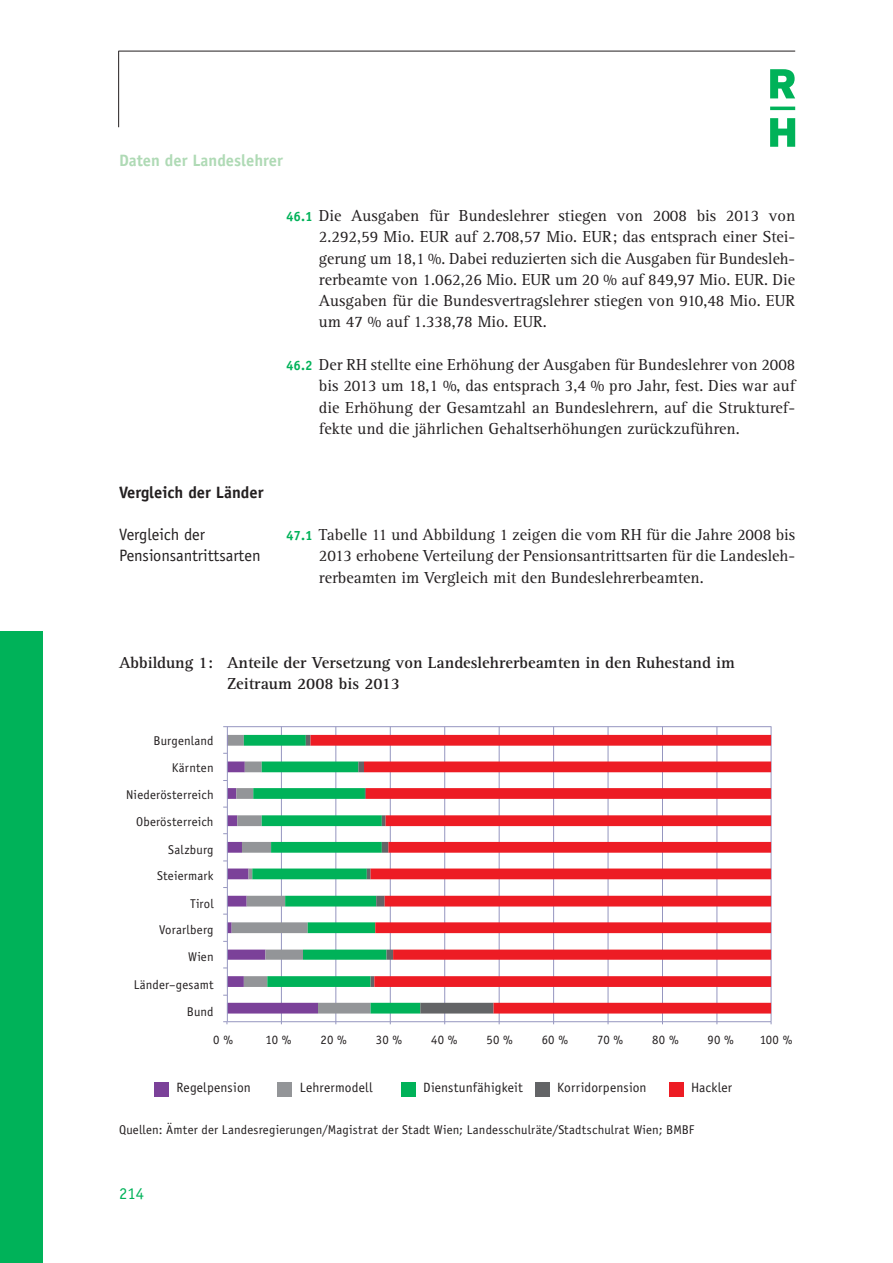
<style>
.page{position:relative;width:893px;height:1263px;background:#fff}
.page>*{position:absolute;margin:0;border:0;box-sizing:border-box;transform-origin:0 0}
.t1{font:16.5px/21.3px "Rotis Serif";color:#231f20;text-align:justify}
.t2{font:700 16.5px/21.3px "Rotis Serif";color:#231f20}
.t3{font:16.5px/21.3px "Officina Sans";color:#231f20}
.t4{font:700 16.5px "Officina Sans";color:#afdab5}
.t5{font:700 16.5px "Officina Sans";color:#231f20}
.t6{font:16.5px "Officina Sans";color:#00b259}
.t7{font:13.5px "Officina Sans";letter-spacing:.01em;color:#231f20}
.t8{font:12.75px "Officina Sans";letter-spacing:.015em;color:#231f20}
.s1{font-family:"Officina Sans";font-weight:700;font-size:13.5px;color:#00b259}
</style>
<div class="page">
<hr style="left:119px;top:51px;width:676px;height:1px;background:#231f20">
<hr style="left:118px;top:51px;width:1px;height:76px;background:#231f20">
<svg style="left:770px;top:69px;width:25px;height:78px"></svg>
<div style="left:0;top:631px;width:42px;height:632px;background:#00b259"></div>
<div style="left:154px;top:1082px;width:15px;height:15px;background:#7b4199"></div>
<div style="left:277px;top:1082px;width:15px;height:15px;background:#939598"></div>
<div style="left:401px;top:1082px;width:15px;height:15px;background:#00b259"></div>
<div style="left:535px;top:1082px;width:15px;height:15px;background:#636466"></div>
<div style="left:669px;top:1082px;width:14px;height:15px;background:#ed1c24"></div>
<hr style="left:771px;top:727px;width:1px;height:295px;background:#9596c0">
<hr style="left:717px;top:727px;width:1px;height:295px;background:#9596c0">
<hr style="left:662px;top:727px;width:1px;height:295px;background:#9596c0">
<hr style="left:608px;top:727px;width:1px;height:295px;background:#9596c0">
<hr style="left:553px;top:727px;width:1px;height:295px;background:#9596c0">
<hr style="left:499px;top:727px;width:1px;height:295px;background:#9596c0">
<hr style="left:444px;top:727px;width:1px;height:295px;background:#9596c0">
<hr style="left:390px;top:727px;width:1px;height:295px;background:#9596c0">
<hr style="left:336px;top:727px;width:1px;height:295px;background:#9596c0">
<hr style="left:281px;top:727px;width:1px;height:295px;background:#9596c0">
<svg style="left:371px;top:735px;width:400px;height:279px"></svg>
<hr style="left:227px;top:1021px;width:544px;height:1px;background:#9596c0">
<hr style="left:227px;top:727px;width:1px;height:295px;background:#9596c0">
<hr style="left:223px;top:726px;width:548px;height:1px;background:#9596c0">
<svg style="left:223px;top:735px;width:148px;height:279px"></svg>
<svg style="left:223px;top:1021px;width:5px;height:3px"></svg>
<p class="t4" style="left:119px;top:154px;width:165px">Daten der Landeslehrer</p>
<p class="t5" style="left:119px;top:486px;width:146px">Vergleich der Länder</p>
<p class="t3" style="left:119px;top:525px;width:143px">Vergleich der<br>Pensionsantrittsarten</p>
<p class="t1" style="left:319px;top:207px;width:478px;text-indent:-33px"><span class="s1">46.1</span> Die Ausgaben für Bundeslehrer stiegen von 2008 bis 2013 von 2.292,59 Mio. EUR auf 2.708,57 Mio. EUR; das entsprach einer Stei&shy;gerung um 18,1 %. Dabei reduzierten sich die Ausgaben für Bundesleh&shy;rerbeamte von 1.062,26 Mio. EUR um 20 % auf 849,97 Mio. EUR. Die Ausgaben für die Bundesvertragslehrer stiegen von 910,48 Mio. EUR um 47 % auf 1.338,78 Mio. EUR.</p>
<p class="t1" style="left:319px;top:355px;width:478px;text-indent:-33px"><span class="s1">46.2</span> Der RH stellte eine Erhöhung der Ausgaben für Bundeslehrer von 2008 bis 2013 um 18,1 %, das entsprach 3,4 % pro Jahr, fest. Dies war auf die Erhöhung der Gesamtzahl an Bundeslehrern, auf die Strukturef&shy;fekte und die jährlichen Gehaltserhöhungen zurückzuführen.</p>
<p class="t1" style="left:319px;top:525px;width:478px;text-indent:-33px"><span class="s1">47.1</span> Tabelle 11 und Abbildung 1 zeigen die vom RH für die Jahre 2008 bis 2013 erhobene Verteilung der Pensionsantrittsarten für die Landesleh&shy;rerbeamten im Vergleich mit den Bundeslehrerbeamten.</p>
<p class="t2" style="left:227px;top:653px;width:509px;text-indent:-108px">Abbildung 1: Anteile der Versetzung von Landeslehrerbeamten in den Ruhestand im<br>Zeitraum 2008 bis 2013</p>
<p class="t8" style="left:154px;top:736px;width:62px">Burgenland</p>
<p class="t8" style="left:172px;top:763px;width:43px">Kärnten</p>
<p class="t8" style="left:126px;top:790px;width:89px">Niederösterreich</p>
<p class="t8" style="left:136px;top:817px;width:79px">Oberösterreich</p>
<p class="t8" style="left:168px;top:844px;width:47px">Salzburg</p>
<p class="t8" style="left:157px;top:871px;width:58px">Steiermark</p>
<p class="t8" style="left:190px;top:899px;width:25px">Tirol</p>
<p class="t8" style="left:159px;top:925px;width:56px">Vorarlberg</p>
<p class="t8" style="left:188px;top:952px;width:27px">Wien</p>
<p class="t8" style="left:134px;top:979px;width:81px">Länder–gesamt</p>
<p class="t8" style="left:187px;top:1007px;width:28px">Bund</p>
<p class="t8" style="left:213px;top:1035px;width:21px">0 %</p>
<p class="t8" style="left:265px;top:1035px;width:27px">10 %</p>
<p class="t8" style="left:321px;top:1035px;width:28px">20 %</p>
<p class="t8" style="left:376px;top:1035px;width:28px">30 %</p>
<p class="t8" style="left:431px;top:1035px;width:28px">40 %</p>
<p class="t8" style="left:486px;top:1035px;width:28px">50 %</p>
<p class="t8" style="left:542px;top:1035px;width:28px">60 %</p>
<p class="t8" style="left:597px;top:1035px;width:28px">70 %</p>
<p class="t8" style="left:652px;top:1035px;width:28px">80 %</p>
<p class="t8" style="left:707px;top:1035px;width:28px">90 %</p>
<p class="t8" style="left:760px;top:1035px;width:34px">100 %</p>
<p class="t7" style="left:176px;top:1082px;width:76px">Regelpension</p>
<p class="t7" style="left:300px;top:1082px;width:74px">Lehrermodell</p>
<p class="t7" style="left:423px;top:1082px;width:101px">Dienstunfähigkeit</p>
<p class="t7" style="left:557px;top:1082px;width:91px">Korridorpension</p>
<p class="t7" style="left:691px;top:1082px;width:43px">Hackler</p>
<p class="t8" style="left:119px;top:1125px;width:577px">Quellen: Ämter der Landesregierungen/Magistrat der Stadt Wien; Landesschulräte/Stadtschulrat Wien; BMBF</p>
<p class="t6" style="left:119px;top:1187px;width:27px">214</p>
</div>
